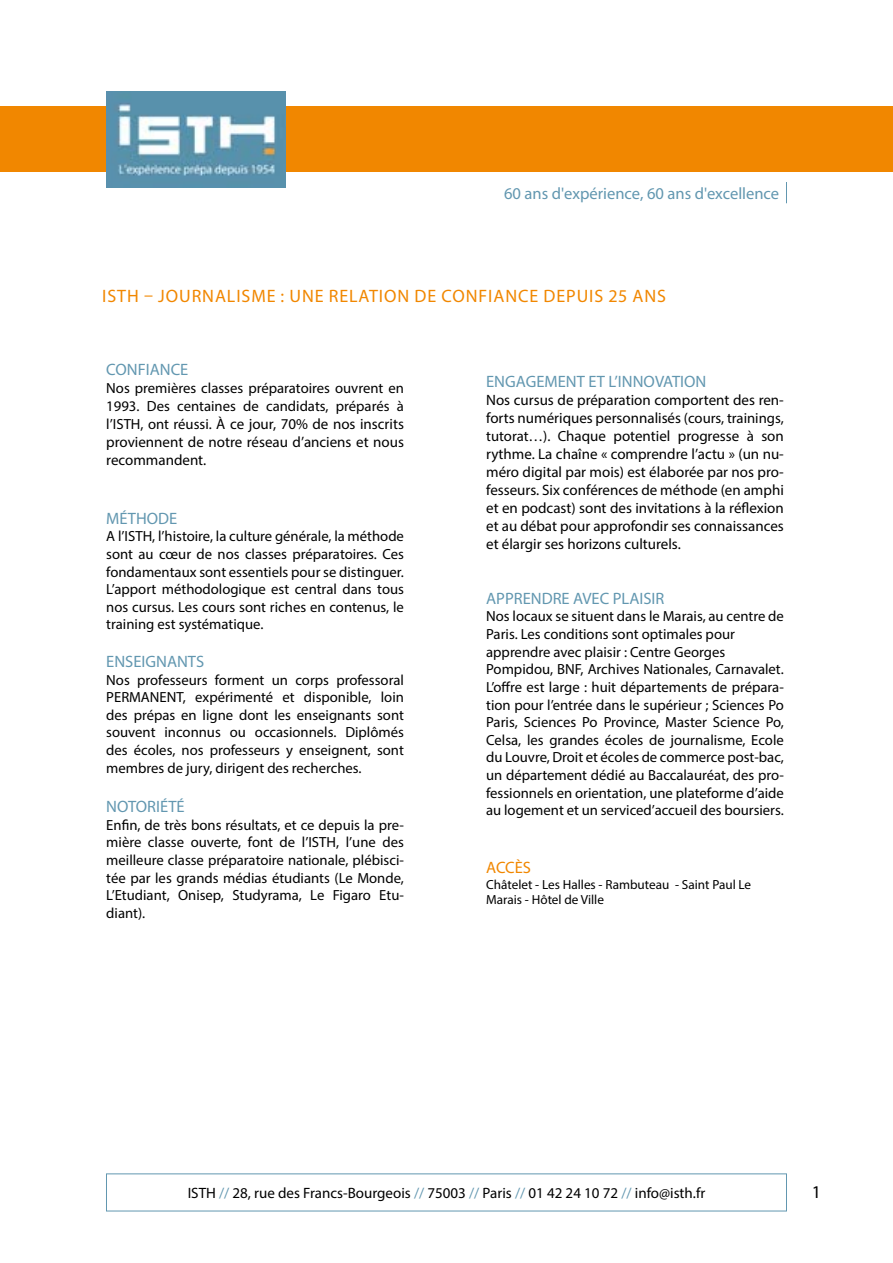
<style>
.page{position:relative;width:893px;height:1263px;background:#fff}
.page>*{position:absolute;margin:0;border:0;box-sizing:border-box;transform-origin:0 0}
.t1{font:18px "Myriad Pro";letter-spacing:.05em;color:#f18700}
.t2{font:18px "Myriad Pro";color:#000}
.t3{font:16.5px "Myriad Pro";color:#6297b0}
.t4{font:16.5px "Myriad Pro";letter-spacing:-.01em;color:#f18700}
.t5{font:15px/18px "Myriad Pro";color:#000;text-align:justify}
.t6{font:14.7px/17.7px "Myriad Pro";color:#000;text-align:justify}
.t7{font:13.2px/15.9px "Myriad Pro";color:#000}
.s1{font-size:14.7px}
.s2{color:#6297b0}
</style>
<div class="page">
<svg style="left:786px;top:182px;width:1px;height:21px"></svg>
<div style="left:0;top:106px;width:893px;height:66px;background:#f18700"></div>
<img style="left:106px;top:92px;width:180px;height:95px">
<p class="t3" style="left:504px;top:183px;width:277px">60 ans d'expérience, 60 ans d'excellence</p>
<p class="t1" style="left:102px;top:284px;width:565px">ISTH – JOURNALISME : UNE RELATION DE CONFIANCE DEPUIS 25 ANS</p>
<p class="t3" style="left:106px;top:360px;width:84px">CONFIANCE</p>
<p class="t6" style="left:106px;top:379px;width:299px">Nos premières classes préparatoires ouvrent en<br>1993. Des centaines de candidats, préparés à</p>
<p class="t5" style="left:106px;top:414px;width:299px"><span class="s1">l’ISTH, ont réussi.</span> À ce jour, 70% de nos inscrits proviennent de notre réseau d’anciens et nous recommandent.</p>
<p class="t3" style="left:106px;top:508px;width:73px">MÉTHODE</p>
<p class="t6" style="left:106px;top:527px;width:299px">A l’ISTH, l’histoire, la culture générale, la méthode sont au cœur de nos classes préparatoires. Ces fondamentaux sont essentiels pour se distinguer.<br>L’apport méthodologique est central dans tous nos cursus. Les cours sont riches en contenus, le training est systématique.</p>
<p class="t3" style="left:106px;top:651px;width:99px">ENSEIGNANTS</p>
<p class="t6" style="left:106px;top:670px;width:299px">Nos professeurs forment un corps professoral PERMANENT, expérimenté et disponible, loin des prépas en ligne dont les enseignants sont souvent inconnus ou occasionnels. Diplômés des écoles, nos professeurs y enseignent, sont membres de jury, dirigent des recherches.</p>
<p class="t3" style="left:106px;top:796px;width:80px">NOTORIÉTÉ</p>
<p class="t6" style="left:106px;top:816px;width:299px">Enfin, de très bons résultats, et ce depuis la pre&shy;mière classe ouverte, font de l’ISTH, l’une des meilleure classe préparatoire nationale, plébisci&shy;tée par les grands médias étudiants (Le Monde, L’Etudiant, Onisep, Studyrama, Le Figaro Etu&shy;diant).</p>
<p class="t3" style="left:486px;top:371px;width:222px">ENGAGEMENT ET L’INNOVATION</p>
<p class="t5" style="left:486px;top:390px;width:299px">Nos cursus de préparation comportent des ren&shy;forts numériques personnalisés <span class="s1">(cours, trainings, tutorat…). C</span>haque potentiel progresse à son rythme. La chaîne « comprendre l’actu » (un nu&shy;méro digital par mois) est élaborée par nos pro&shy;fesseurs. Six conférences de méthode (en amphi et en podcast) sont des invitations à la réflexion et au débat pour approfondir ses connaissances et élargir ses horizons culturels.</p>
<p class="t3" style="left:486px;top:588px;width:180px">APPRENDRE AVEC PLAISIR</p>
<p class="t6" style="left:486px;top:607px;width:299px;text-align:left">Nos locaux se situent dans le Marais, au centre de Paris. Les conditions sont optimales pour apprendre avec plaisir : Centre Georges Pompidou, BNF, Archives Nationales, Carnavalet.<br>L’offre est large : huit départements de prépara&shy;tion pour l’entrée dans le supérieur ; Sciences Po Paris, Sciences Po Province, Master Science Po, Celsa, les grandes écoles de journalisme, Ecole du Louvre, Droit et écoles de commerce post-bac, un département dédié au Baccalauréat, des pro&shy;fessionnels en orientation, une plateforme d’aide au logement et un serviced’accueil des boursiers.</p>
<p class="t4" style="left:486px;top:857px;width:46px">ACCÈS</p>
<p class="t7" style="left:486px;top:876px;width:267px">Châtelet - Les Halles - Rambuteau - Saint Paul Le<br>Marais - Hôtel de Ville</p>
<p class="t5" style="left:188px;top:1184px;width:519px">ISTH <span class="s2">//</span> 28, rue des Francs-Bourgeois <span class="s2">//</span> 75003 <span class="s2">//</span> Paris <span class="s2">//</span> 01 42 24 10 72 <span class="s2">//</span> info@isth.fr</p>
<p class="t2" style="left:812px;top:1180px;width:11px">1</p>
</div>
